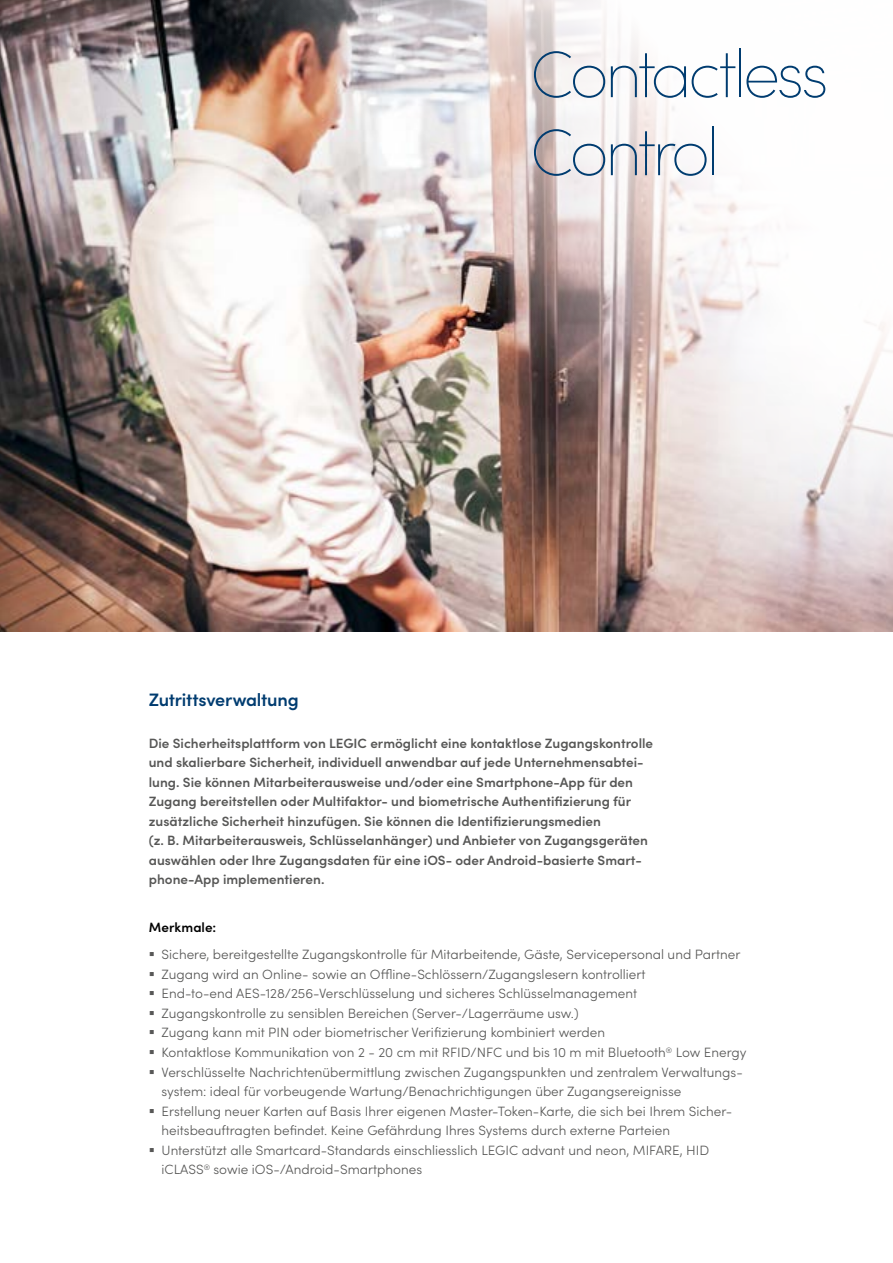
<style>
.page{position:relative;width:893px;height:1263px;background:#fff}
.page>*{position:absolute;margin:0;border:0;box-sizing:border-box;transform-origin:0 0}
.t1{font:200 66px/78px "Sofia Pro";letter-spacing:-.055em;color:#003c70}
.t2{font:600 18px "Sofia Pro";letter-spacing:-.015em;color:#003c70}
.t3{font:300 13.5px/19.5px "Sofia Pro";color:#575756}
.t4{font:600 13.5px/19.5px "Sofia Pro";color:#575756}
.t5{font:600 13.5px "Sofia Pro";letter-spacing:.005em;color:#000}
</style>
<div class="page">
<img style="left:0;top:0;width:893px;height:631px">
<h1 class="t1" style="left:530px;top:31px;width:300px">Contactless<br>Control</h1>
<h2 class="t2" style="left:149px;top:686px;width:151px">Zutrittsverwaltung</h2>
<p class="t4" style="left:149px;top:732px;width:506px">Die Sicherheitsplattform von LEGIC ermöglicht eine kontaktlose Zugangskontrolle und skalierbare Sicherheit, individuell anwendbar auf jede Unternehmensabtei&shy;lung. Sie können Mitarbeiterausweise und/oder eine Smartphone-App für den Zugang bereitstellen oder Multifaktor- und biometrische Authentifizierung für zusätzliche Sicherheit hinzufügen. Sie können die Identifizierungsmedien<br>(z. B. Mitarbeiterausweis, Schlüsselanhänger) und Anbieter von Zugangsgeräten auswählen oder Ihre Zugangsdaten für eine iOS- oder Android-basierte Smart&shy;phone-App implementieren.</p>
<p class="t5" style="left:149px;top:917px;width:69px">Merkmale:</p>
<p class="t3" style="left:149px;top:944px;width:593px">▪ Sichere, bereitgestellte Zugangskontrolle für Mitarbeitende, Gäste, Servicepersonal und Partner</p>
<p class="t3" style="left:149px;top:964px;width:498px">▪ Zugang wird an Online- sowie an Offline-Schlössern/Zugangslesern kontrolliert</p>
<p class="t3" style="left:149px;top:983px;width:490px">▪ End-to-end AES-128/256-Verschlüsselung und sicheres Schlüsselmanagement</p>
<p class="t3" style="left:149px;top:1003px;width:431px">▪ Zugangskontrolle zu sensiblen Bereichen (Server-/Lagerräume usw.)</p>
<p class="t3" style="left:149px;top:1022px;width:458px">▪ Zugang kann mit PIN oder biometrischer Verifizierung kombiniert werden</p>
<p class="t3" style="left:149px;top:1042px;width:599px">▪ Kontaktlose Kommunikation von 2 - 20 cm mit RFID/NFC und bis 10 m mit Bluetooth<sup>®</sup> Low Energy</p>
<p class="t3" style="left:162px;top:1061px;width:583px;text-indent:-13px">▪ Verschlüsselte Nachrichtenübermittlung zwischen Zugangspunkten und zentralem Verwaltungs&shy;system: ideal für vorbeugende Wartung/Benachrichtigungen über Zugangsereignisse</p>
<p class="t3" style="left:162px;top:1100px;width:572px;text-indent:-13px">▪ Erstellung neuer Karten auf Basis Ihrer eigenen Master-Token-Karte, die sich bei Ihrem Sicher&shy;heitsbeauftragten befindet. Keine Gefährdung Ihres Systems durch externe Parteien</p>
<p class="t3" style="left:162px;top:1139px;width:549px;text-indent:-13px">▪ Unterstützt alle Smartcard-Standards einschliesslich LEGIC advant und neon, MIFARE, HID iCLASS<sup>®</sup> sowie iOS-/Android-Smartphones</p>
</div>
